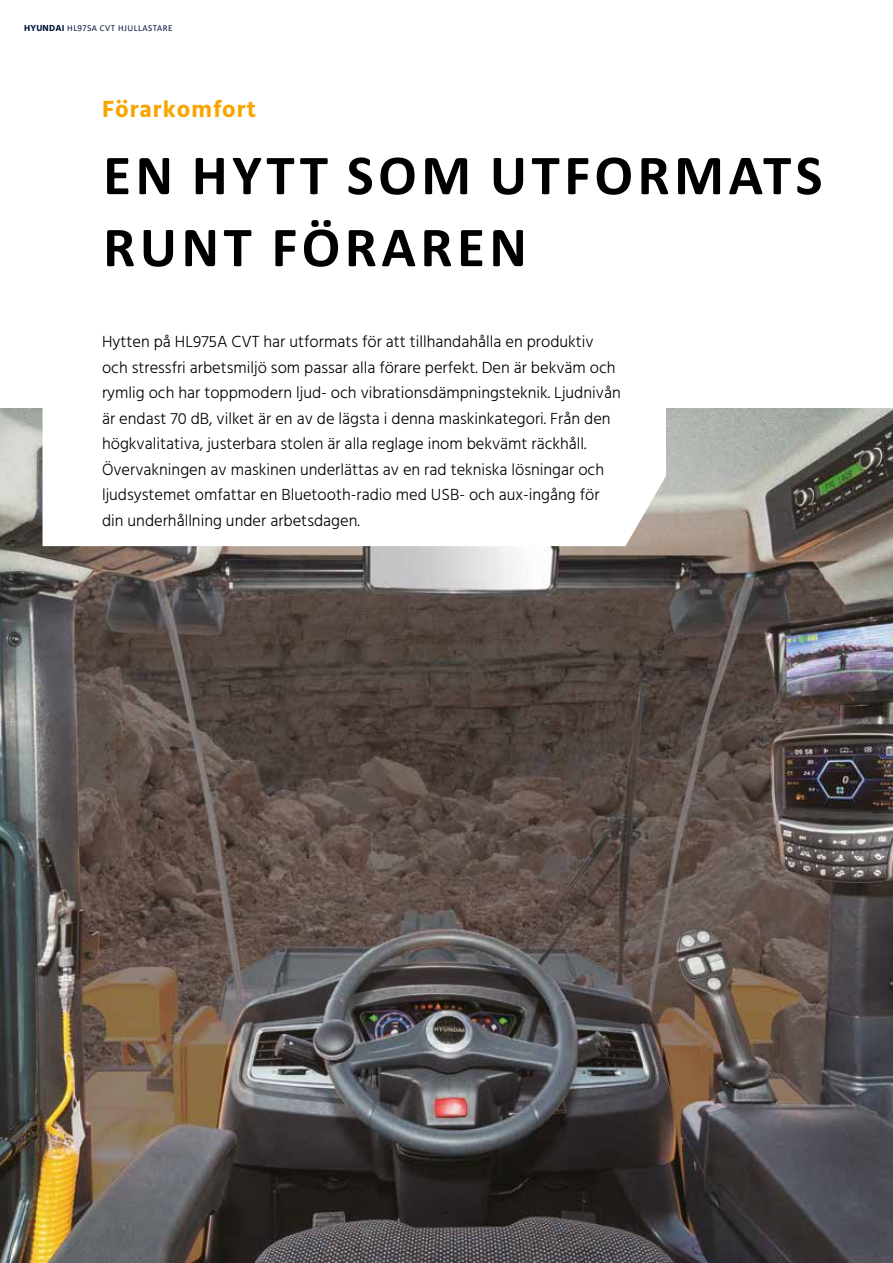
<style>
.page{position:relative;width:893px;height:1263px;background:#fff}
.page>*{position:absolute;margin:0;border:0;box-sizing:border-box;transform-origin:0 0}
.t1{font:700 57px/72px "Calibri";letter-spacing:.08em;color:#000}
.t2{font:700 24px "Hind";letter-spacing:.04em;color:#f7a600}
.t3{font:300 16.5px/25.5px "Hind";color:#000}
.t4{font:9px "Calibri";letter-spacing:.06em;color:#001437}
.s1{font-family:"Hind";font-weight:700}
</style>
<div class="page">
<img style="left:0;top:409px;width:893px;height:854px">
<svg style="left:43px;top:409px;width:623px;height:137px"></svg>
<p class="t4" style="left:24px;top:22px;width:150px"><span class="s1">HYUNDAI</span> HL975A CVT HJULLASTARE</p>
<h2 class="t2" style="left:102px;top:95px;width:155px">Förarkomfort</h2>
<h1 class="t1" style="left:103px;top:138px;width:721px">EN HYTT SOM UTFORMATS<br>RUNT FÖRAREN</h1>
<p class="t3" style="left:102px;top:330px;width:520px">Hytten på HL975A CVT har utformats för att tillhandahålla en produktiv och stressfri arbetsmiljö som passar alla förare perfekt. Den är bekväm och rymlig och har toppmodern ljud- och vibrationsdämpningsteknik. Ljudnivån är endast 70 dB, vilket är en av de lägsta i denna maskinkategori. Från den högkvalitativa, justerbara stolen är alla reglage inom bekvämt räckhåll.<br>Övervakningen av maskinen underlättas av en rad tekniska lösningar och ljudsystemet omfattar en Bluetooth-radio med USB- och aux-ingång för din underhållning under arbetsdagen.</p>
</div>
